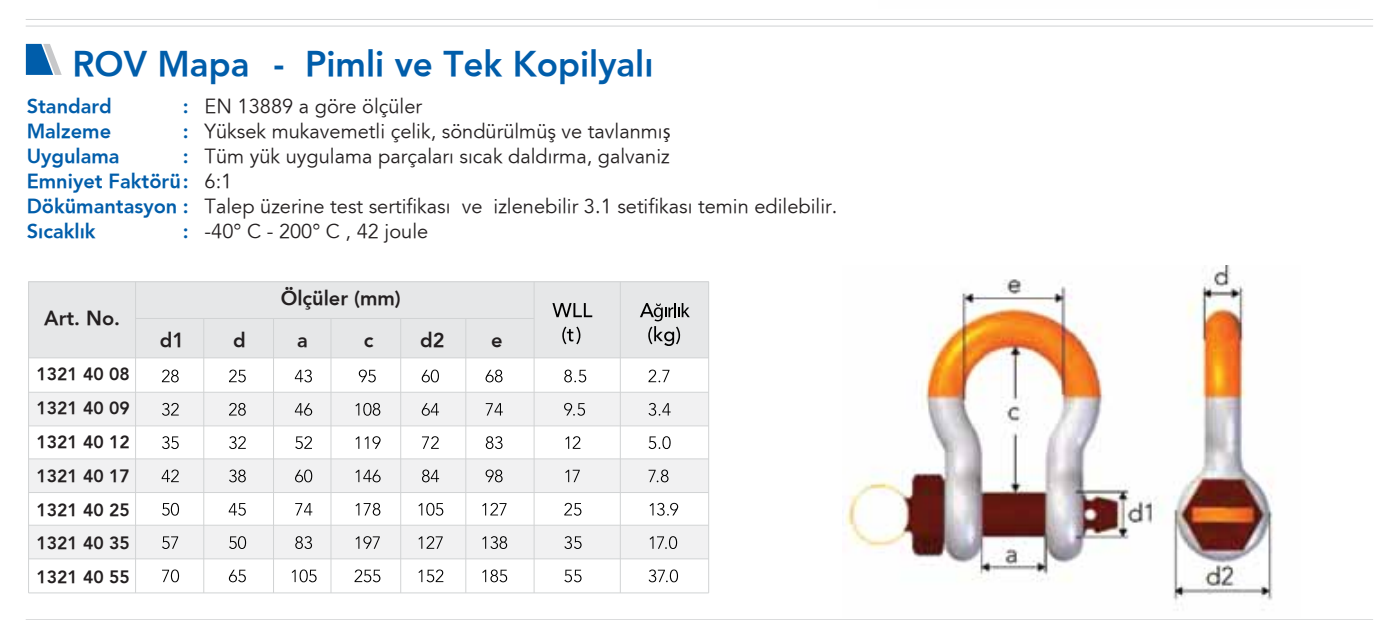
<style>
.page{position:relative;width:1399px;height:620px;background:#fff}
.page>*{position:absolute;margin:0;border:0;box-sizing:border-box;transform-origin:0 0}
.t1{font:800 35px "Avenir";color:#005daa}
.t2{font:20px/25px "Avenir";color:#231f20}
.t3{font:800 20px/25px "Avenir";color:#005daa;text-align:justify}
.t4{font:800 20px "Avenir";color:#231f20}
.t5{font:800 17.5px/33.8px "Avenir";color:#231f20;text-align:justify}
.s1{font-family:"Myriad Pro"}
</style>
<div class="page">
<img style="left:842px;top:266px;width:431px;height:344px">
<svg style="left:26px;top:44px;width:36px;height:31px"></svg>
<hr style="left:26px;top:619px;width:1346px;height:1px;background:#d1d3d4">
<hr style="left:26px;top:19px;width:1346px;height:1px;background:#d1d3d4">
<hr style="left:26px;top:26px;width:1346px;height:1px;background:#d1d3d4">
<svg style="left:29px;top:393px;width:679px;height:165px;fill:#f1f1f2"></svg>
<svg style="left:162px;top:369px;width:17px;height:13px"></svg>
<svg style="left:229px;top:369px;width:17px;height:13px"></svg>
<svg style="left:295px;top:369px;width:17px;height:13px"></svg>
<svg style="left:359px;top:369px;width:17px;height:13px"></svg>
<svg style="left:421px;top:369px;width:18px;height:13px"></svg>
<svg style="left:485px;top:369px;width:17px;height:13px"></svg>
<svg style="left:564px;top:369px;width:22px;height:13px"></svg>
<svg style="left:648px;top:369px;width:21px;height:13px"></svg>
<svg style="left:162px;top:403px;width:17px;height:13px"></svg>
<svg style="left:229px;top:403px;width:17px;height:13px"></svg>
<svg style="left:295px;top:403px;width:17px;height:13px"></svg>
<svg style="left:355px;top:403px;width:25px;height:13px"></svg>
<svg style="left:421px;top:403px;width:18px;height:13px"></svg>
<svg style="left:485px;top:403px;width:18px;height:12px"></svg>
<svg style="left:564px;top:403px;width:21px;height:13px"></svg>
<svg style="left:648px;top:403px;width:22px;height:13px"></svg>
<svg style="left:162px;top:436px;width:17px;height:13px"></svg>
<svg style="left:229px;top:436px;width:17px;height:13px"></svg>
<svg style="left:295px;top:436px;width:17px;height:13px"></svg>
<svg style="left:355px;top:436px;width:25px;height:13px"></svg>
<svg style="left:422px;top:436px;width:16px;height:13px"></svg>
<svg style="left:486px;top:436px;width:16px;height:13px"></svg>
<svg style="left:565px;top:436px;width:15px;height:13px"></svg>
<svg style="left:648px;top:436px;width:22px;height:13px"></svg>
<svg style="left:162px;top:469px;width:17px;height:13px"></svg>
<svg style="left:229px;top:469px;width:17px;height:13px"></svg>
<svg style="left:295px;top:469px;width:17px;height:13px"></svg>
<svg style="left:355px;top:470px;width:25px;height:12px"></svg>
<svg style="left:422px;top:469px;width:17px;height:13px"></svg>
<svg style="left:485px;top:469px;width:17px;height:13px"></svg>
<svg style="left:565px;top:470px;width:14px;height:12px"></svg>
<svg style="left:648px;top:469px;width:20px;height:13px"></svg>
<svg style="left:162px;top:503px;width:17px;height:12px"></svg>
<svg style="left:229px;top:503px;width:17px;height:12px"></svg>
<svg style="left:295px;top:503px;width:17px;height:12px"></svg>
<svg style="left:355px;top:503px;width:25px;height:12px"></svg>
<svg style="left:418px;top:503px;width:25px;height:12px"></svg>
<svg style="left:482px;top:503px;width:24px;height:12px"></svg>
<svg style="left:564px;top:503px;width:17px;height:12px"></svg>
<svg style="left:649px;top:503px;width:29px;height:12px"></svg>
<svg style="left:162px;top:536px;width:16px;height:13px"></svg>
<svg style="left:229px;top:536px;width:17px;height:13px"></svg>
<svg style="left:295px;top:536px;width:17px;height:13px"></svg>
<svg style="left:355px;top:536px;width:25px;height:13px"></svg>
<svg style="left:418px;top:536px;width:24px;height:13px"></svg>
<svg style="left:482px;top:536px;width:25px;height:13px"></svg>
<svg style="left:564px;top:536px;width:17px;height:13px"></svg>
<svg style="left:649px;top:536px;width:28px;height:13px"></svg>
<svg style="left:162px;top:569px;width:17px;height:13px"></svg>
<svg style="left:229px;top:569px;width:17px;height:13px"></svg>
<svg style="left:292px;top:569px;width:24px;height:13px"></svg>
<svg style="left:354px;top:569px;width:26px;height:13px"></svg>
<svg style="left:418px;top:569px;width:25px;height:13px"></svg>
<svg style="left:482px;top:569px;width:25px;height:13px"></svg>
<svg style="left:564px;top:569px;width:17px;height:13px"></svg>
<svg style="left:648px;top:569px;width:30px;height:13px"></svg>
<div style="left:29px;top:282px;width:679px;height:76px;background:#e6e7e8"></div>
<svg style="left:552px;top:303px;width:40px;height:14px"></svg>
<svg style="left:562px;top:326px;width:18px;height:18px"></svg>
<svg style="left:640px;top:303px;width:49px;height:43px"></svg>
<hr style="left:135px;top:282px;width:1px;height:311px;background:#d1d3d4">
<hr style="left:203px;top:318px;width:1px;height:275px;background:#d1d3d4">
<hr style="left:273px;top:318px;width:1px;height:275px;background:#d1d3d4">
<hr style="left:330px;top:318px;width:1px;height:275px;background:#d1d3d4">
<hr style="left:400px;top:318px;width:1px;height:275px;background:#d1d3d4">
<hr style="left:465px;top:318px;width:1px;height:275px;background:#d1d3d4">
<hr style="left:533px;top:282px;width:1px;height:311px;background:#d1d3d4">
<hr style="left:620px;top:282px;width:1px;height:311px;background:#d1d3d4">
<hr style="left:29px;top:392px;width:679px;height:1px;background:#d1d3d4">
<hr style="left:29px;top:425px;width:679px;height:1px;background:#d1d3d4">
<hr style="left:29px;top:458px;width:679px;height:1px;background:#d1d3d4">
<hr style="left:29px;top:492px;width:679px;height:1px;background:#d1d3d4">
<hr style="left:29px;top:525px;width:679px;height:1px;background:#d1d3d4">
<hr style="left:29px;top:558px;width:679px;height:1px;background:#d1d3d4">
<hr style="left:29px;top:281px;width:679px;height:1px;background:#d1d3d4">
<hr style="left:29px;top:357px;width:679px;height:1px;background:#d1d3d4">
<hr style="left:708px;top:282px;width:1px;height:311px;background:#d1d3d4">
<hr style="left:29px;top:592px;width:679px;height:1px;background:#d1d3d4">
<hr style="left:28px;top:282px;width:1px;height:311px;background:#d1d3d4">
<hr style="left:136px;top:318px;width:398px;height:1px;background:#d1d3d4">
<p class="t1" style="left:73px;top:43px;width:582px">ROV Mapa - Pimli ve Tek Kopilyal›</p>
<p class="t3" style="left:27px;top:93px;width:87px">Standard</p>
<p class="t3" style="left:183px;top:93px;width:7px">:</p>
<p class="t3" style="left:27px;top:118px;width:86px">Malzeme</p>
<p class="t3" style="left:183px;top:118px;width:7px">:</p>
<p class="t3" style="left:27px;top:143px;width:94px">Uygulama</p>
<p class="t2" style="left:205px;top:94px;width:634px">EN 13889 a göre ölçüler<br>Yüksek mukavemetli çelik, söndürülmüş ve tavlanm›<span class="s1">ş<br></span>Tüm yük uygulama parçalar› s›cak dald›rma, galvaniz<br>6:1<br>Talep üzerine test sertifikası ve izlenebilir 3.1 setifikas› temin edilebilir. -40° C - 200° C , 42 joule</p>
<p class="t3" style="left:27px;top:143px;width:163px;text-indent:156px">:<br>Emniyet Faktörü :<br>Dökümantasyon :<br>S›cakl›k</p>
<p class="t3" style="left:183px;top:218px;width:7px">:</p>
<p class="t4" style="left:44px;top:306px;width:77px">Art. No.</p>
<p class="t5" style="left:36px;top:357px;width:95px">1321 40 08<br>1321 40 09<br>1321 40 12<br>1321 40 17<br>1321 40 25<br>1321 40 35<br>1321 40 55</p>
<p class="t4" style="left:281px;top:286px;width:121px">Ölçüler (mm)</p>
<p class="t4" style="left:160px;top:328px;width:26px">d1</p>
<p class="t4" style="left:233px;top:328px;width:14px">d</p>
<p class="t4" style="left:297px;top:328px;width:12px">a</p>
<p class="t4" style="left:364px;top:328px;width:11px">c</p>
<p class="t4" style="left:420px;top:328px;width:26px">d2</p>
<p class="t4" style="left:491px;top:328px;width:13px">e</p>
</div>
